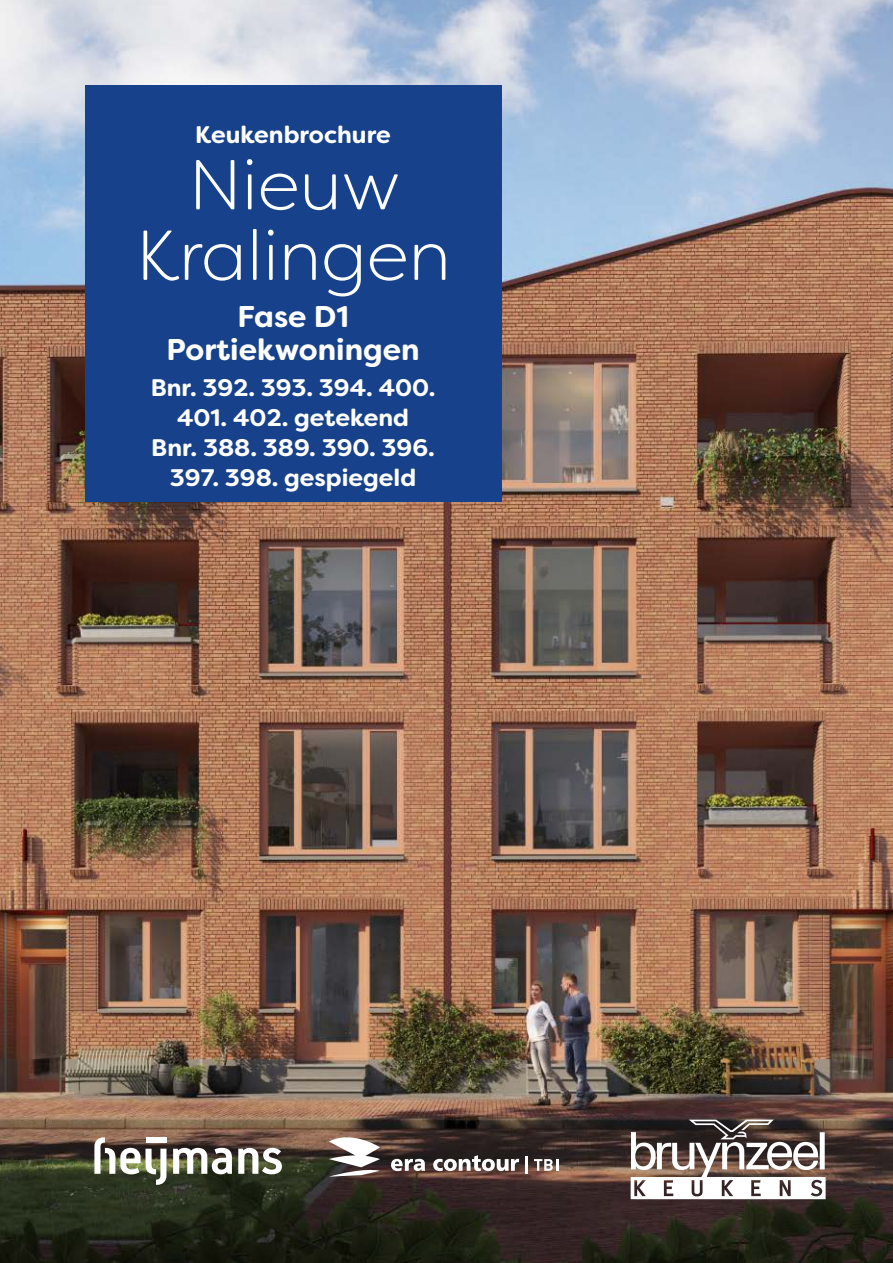
<style>
.page{position:relative;width:893px;height:1263px;background:#fff}
.page>*{position:absolute;margin:0;border:0;box-sizing:border-box;transform-origin:0 0}
.t1{font:300 70.5px/70.5px "Filson Soft";color:#fff;text-align:center}
.t2{font:700 30px/33px "Filson Soft";color:#fff;text-align:center}
.t3{font:700 24px/30px "Filson Soft";color:#fff;text-align:center}
</style>
<div class="page">
<img style="left:0;top:0;width:893px;height:1263px">
<svg style="left:329px;top:1133px;width:51px;height:44px"></svg>
<svg style="left:391px;top:1159px;width:34px;height:12px"></svg>
<svg style="left:433px;top:1155px;width:86px;height:16px"></svg>
<svg style="left:526px;top:1156px;width:2px;height:17px"></svg>
<svg style="left:534px;top:1159px;width:24px;height:12px"></svg>
<div style="left:85px;top:85px;width:417px;height:417px;background:#17428b"></div>
<svg style="left:631px;top:1119px;width:195px;height:80px"></svg>
<svg style="left:94px;top:1137px;width:72px;height:48px"></svg>
<svg style="left:173px;top:1148px;width:59px;height:26px"></svg>
<svg style="left:238px;top:1148px;width:44px;height:26px"></svg>
<div style="left:145px;top:1137px;width:21px;height:5px;background:#fff"></div>
<p class="t3" style="left:195px;top:120px;width:197px">Keukenbrochure</p>
<h1 class="t1" style="left:136px;top:149px;width:316px">Nieuw<br>Kralingen</h1>
<p class="t2" style="left:167px;top:300px;width:255px">Fase D1<br>Portiekwoningen</p>
<p class="t3" style="left:151px;top:372px;width:286px">Bnr. 392. 393. 394. 400.<br>401. 402. getekend<br>Bnr. 388. 389. 390. 396.<br>397. 398. gespiegeld</p>
</div>
